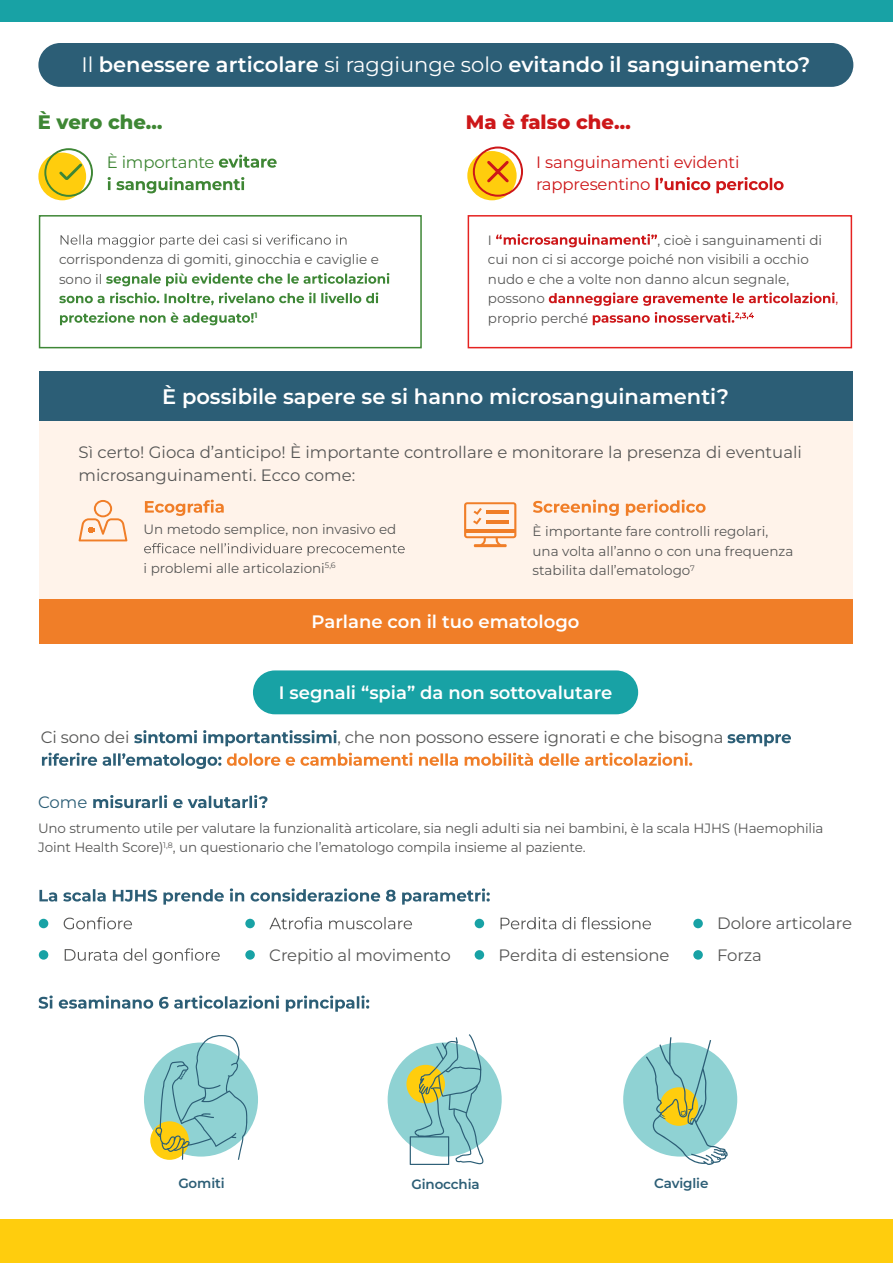
<style>
.page{position:relative;width:893px;height:1263px;background:#fff}
.page>*{position:absolute;margin:0;border:0;box-sizing:border-box;transform-origin:0 0}
.t1{font:600 21px "Montserrat";color:#fff}
.t2{font:800 19.5px "Montserrat";color:#cd1719}
.t3{font:800 19.5px "Montserrat";color:#3e8734}
.t4{font:600 18px "Montserrat";color:#fff}
.t5{font:16.5px/22.5px "Montserrat";letter-spacing:-.01em;color:#575756}
.t6{font:16.5px/22.5px "Montserrat";letter-spacing:-.01em;color:#cd1719}
.t7{font:16.5px "Montserrat";letter-spacing:-.01em;color:#3e8634}
.t8{font:16.5px "Montserrat";color:#2c5e76}
.t9{font:13.5px/19.5px "Montserrat";color:#575756}
.t10{font:600 13.5px "Montserrat";letter-spacing:-.01em;color:#2c5e76}
.t11{font:13.5px "Montserrat";color:#cd1719}
.t12{font:700 7.8px "Montserrat";color:#3e8736}
.s1{font-weight:400}
</style>
<div class="page">
<div style="left:39px;top:371px;width:813px;height:273px;background:#fff3ea"></div>
<div style="left:39px;top:371px;width:813px;height:50px;background:#2c5e76"></div>
<div style="left:39px;top:599px;width:813px;height:45px;background:#f07e28"></div>
<div style="left:39px;top:215px;width:383px;height:133px;border:2px solid #3e8736"></div>
<div style="left:468px;top:215px;width:384px;height:133px;border:2px solid #e52321"></div>
<svg style="left:134px;top:730px;width:203px;height:16px"></svg>
<svg style="left:727px;top:734px;width:64px;height:12px"></svg>
<svg style="left:42px;top:753px;width:179px;height:16px"></svg>
<svg style="left:227px;top:753px;width:465px;height:13px"></svg>
<svg style="left:64px;top:917px;width:68px;height:12px"></svg>
<div style="left:388px;top:1042px;width:114px;height:114px;background:#8fd2d3;border-radius:50%"></div>
<svg style="left:406px;top:1065px;width:39px;height:38px"></svg>
<svg style="left:410px;top:1034px;width:74px;height:131px"></svg>
<svg style="left:65px;top:948px;width:155px;height:16px"></svg>
<div style="left:0;top:1220px;width:893px;height:43px;background:#ffcd0d"></div>
<div style="left:0;top:0;width:893px;height:22px;background:#18a2a5"></div>
<svg style="left:219px;top:155px;width:58px;height:13px"></svg>
<svg style="left:108px;top:177px;width:136px;height:16px"></svg>
<svg style="left:61px;top:235px;width:286px;height:12px"></svg>
<svg style="left:106px;top:273px;width:283px;height:13px"></svg>
<svg style="left:59px;top:292px;width:319px;height:13px"></svg>
<svg style="left:60px;top:312px;width:194px;height:13px"></svg>
<div style="left:38px;top:153px;width:48px;height:47px;background:#ffcd0d;border-radius:50%"></div>
<svg style="left:44px;top:148px;width:49px;height:49px"></svg>
<svg style="left:496px;top:234px;width:161px;height:13px"></svg>
<svg style="left:549px;top:292px;width:286px;height:14px"></svg>
<svg style="left:593px;top:312px;width:161px;height:13px"></svg>
<svg style="left:656px;top:177px;width:128px;height:16px"></svg>
<svg style="left:467px;top:151px;width:50px;height:49px"></svg>
<svg style="left:473px;top:147px;width:50px;height:50px"></svg>
<svg style="left:144px;top:543px;width:261px;height:13px"></svg>
<svg style="left:145px;top:500px;width:79px;height:16px"></svg>
<svg style="left:79px;top:500px;width:48px;height:41px"></svg>
<svg style="left:533px;top:500px;width:173px;height:16px"></svg>
<hr style="left:474px;top:544px;width:33px;height:3px;background:#f07e28">
<svg style="left:464px;top:502px;width:52px;height:44px"></svg>
<hr style="left:487px;top:511px;width:22px;height:3px;background:#f07e28">
<hr style="left:487px;top:521px;width:22px;height:3px;background:#f07e28">
<svg style="left:93px;top:795px;width:174px;height:13px"></svg>
<svg style="left:39px;top:888px;width:451px;height:17px"></svg>
<svg style="left:39px;top:995px;width:330px;height:17px"></svg>
<div style="left:39px;top:919px;width:9px;height:9px;background:#18a2a5;border-radius:50%"></div>
<div style="left:39px;top:950px;width:9px;height:10px;background:#18a2a5;border-radius:50%"></div>
<svg style="left:269px;top:917px;width:143px;height:12px"></svg>
<svg style="left:500px;top:917px;width:151px;height:12px"></svg>
<div style="left:245px;top:919px;width:10px;height:9px;background:#18a2a5;border-radius:50%"></div>
<div style="left:475px;top:919px;width:9px;height:9px;background:#18a2a5;border-radius:50%"></div>
<div style="left:693px;top:919px;width:10px;height:9px;background:#18a2a5;border-radius:50%"></div>
<div style="left:245px;top:950px;width:10px;height:10px;background:#18a2a5;border-radius:50%"></div>
<div style="left:475px;top:950px;width:9px;height:10px;background:#18a2a5;border-radius:50%"></div>
<div style="left:693px;top:950px;width:10px;height:10px;background:#18a2a5;border-radius:50%"></div>
<div style="left:623px;top:1042px;width:114px;height:114px;background:#8fd2d3;border-radius:50%"></div>
<svg style="left:646px;top:1037px;width:82px;height:128px"></svg>
<div style="left:144px;top:1042px;width:114px;height:114px;background:#8fd2d3;border-radius:50%"></div>
<svg style="left:150px;top:1121px;width:39px;height:39px"></svg>
<svg style="left:155px;top:1035px;width:93px;height:125px"></svg>
<div style="left:253px;top:670px;width:385px;height:44px;background:#18a2a5;border-radius:22px"></div>
<div style="left:38px;top:43px;width:815px;height:44px;background:#2c5e76;border-radius:22px"></div>
<h1 class="t1" style="left:81px;top:51px;width:731px"><span class="s1">Il</span> benessere articolare <span class="s1">si raggiunge solo</span> evitando il sanguinamento?</h1>
<h2 class="t3" style="left:38px;top:109px;width:126px">È vero che…</h2>
<p class="t7" style="left:107px;top:151px;width:109px">È importante</p>
<p class="t9" style="left:59px;top:249px;width:322px">corrispondenza di gomiti, ginocchia e caviglie e sono il</p>
<p class="t12" style="left:254px;top:310px;width:5px">1</p>
<h2 class="t2" style="left:466px;top:109px;width:166px">Ma è falso che…</h2>
<p class="t6" style="left:536px;top:150px;width:205px">I sanguinamenti evidenti rappresentino</p>
<p class="t9" style="left:488px;top:230px;width:6px">I</p>
<p class="t9" style="left:488px;top:230px;width:336px;text-indent:170px">, cioè i sanguinamenti di cui non ci si accorge poiché non visibili a occhio nudo e che a volte non danno alcun segnale, possono</p>
<p class="t9" style="left:488px;top:308px;width:102px">proprio perché</p>
<p class="t11" style="left:835px;top:289px;width:4px">,</p>
<h1 class="t1" style="left:162px;top:382px;width:568px">È possibile sapere se si hanno microsanguinamenti?</h1>
<p class="t5" style="left:79px;top:441px;width:725px">Sì certo! Gioca d’anticipo! È importante controllare e monitorare la presenza di eventuali microsanguinamenti. Ecco come:</p>
<p class="t9" style="left:144px;top:519px;width:254px">Un metodo semplice, non invasivo ed</p>
<p class="t9" style="left:144px;top:558px;width:194px">i problemi alle articolazioni<sup>5,6</sup></p>
<p class="t9" style="left:532px;top:521px;width:262px">È importante fare controlli regolari, una volta all’anno o con una frequenza stabilita dall’ematologo<sup>7</sup></p>
<h3 class="t4" style="left:312px;top:610px;width:269px">Parlane con il tuo ematologo</h3>
<h3 class="t4" style="left:279px;top:680px;width:335px">I segnali “spia” da non sottovalutare</h3>
<p class="t5" style="left:41px;top:726px;width:90px">Ci sono dei</p>
<p class="t5" style="left:337px;top:726px;width:388px">, che non possono essere ignorati e che bisogna</p>
<p class="t8" style="left:38px;top:791px;width:51px">Come</p>
<p class="t9" style="left:38px;top:818px;width:787px">Uno strumento utile per valutare la funzionalità articolare, sia negli adulti sia nei bambini, è la scala HJHS (Haemophilia<br>Joint Health Score)<sup>1,8</sup>, un questionario che l’ematologo compila insieme al paziente.</p>
<p class="t5" style="left:717px;top:912px;width:136px">Dolore articolare</p>
<p class="t5" style="left:269px;top:943px;width:183px">Crepitio al movimento</p>
<p class="t5" style="left:499px;top:943px;width:172px">Perdita di estensione</p>
<p class="t5" style="left:717px;top:943px;width:46px">Forza</p>
<p class="t10" style="left:178px;top:1174px;width:48px">Gomiti</p>
<p class="t10" style="left:654px;top:1174px;width:56px">Caviglie</p>
<p class="t10" style="left:411px;top:1175px;width:70px">Ginocchia</p>
</div>
